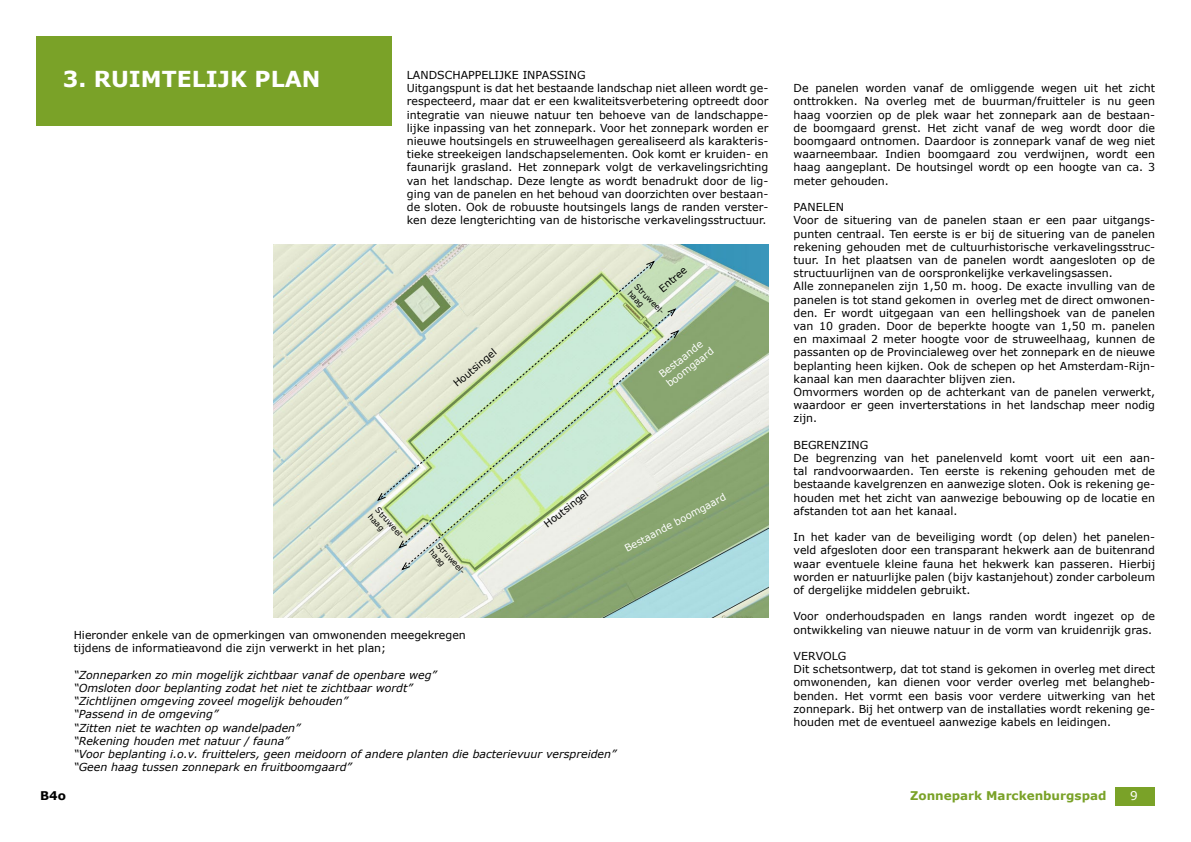
<style>
.page{position:relative;width:1191px;height:842px;background:#fff}
.page>*{position:absolute;margin:0;border:0;box-sizing:border-box;transform-origin:0 0}
.t1{font:700 22px "Verdana";color:#fff}
.t2{font:700 12px "Verdana";color:#7aa228}
.t3{font:700 12px "Verdana";color:#000}
.t4{font:12px "Verdana";color:#fff}
.t5{font:11px/13.2px "Verdana";color:#000}
.t6{font:italic 11px/13.2px "Verdana";color:#000}
.t7{font:10px/12px "Verdana";color:#fff}
.t8{font:10px "Verdana";color:#000}
.t9{font:8px/9.6px "Verdana";color:#000}
</style>
<div class="page">
<div style="left:1115px;top:787px;width:40px;height:19px;background:#7aa228"></div>
<div style="left:36px;top:36px;width:355px;height:89px;background:#7aa228"></div>
<img style="left:273px;top:244px;width:495px;height:373px">
<svg style="left:377px;top:260px;width:278px;height:241px"></svg>
<svg style="left:376px;top:492px;width:11px;height:10px"></svg>
<svg style="left:645px;top:260px;width:11px;height:10px"></svg>
<svg style="left:398px;top:308px;width:278px;height:231px"></svg>
<svg style="left:397px;top:539px;width:4px;height:10px"></svg>
<svg style="left:666px;top:307px;width:11px;height:10px"></svg>
<svg style="left:401px;top:330px;width:278px;height:241px"></svg>
<svg style="left:400px;top:561px;width:11px;height:10px"></svg>
<svg style="left:669px;top:329px;width:11px;height:10px"></svg>
<h1 class="t1" style="left:63px;top:64px;width:259px">3. RUIMTELIJK PLAN</h1>
<p class="t5" style="left:407px;top:68px;width:363px">LANDSCHAPPELIJKE INPASSING<br>Uitgangspunt is dat het bestaande landschap niet alleen wordt ge&shy;respecteerd, maar dat er een kwaliteitsverbetering optreedt door integratie van nieuwe natuur ten behoeve van de landschappe&shy;lijke inpassing van het zonnepark. Voor het zonnepark worden er nieuwe houtsingels en struweelhagen gerealiseerd als karakteris&shy;tieke streekeigen landschapselementen. Ook komt er kruiden- en faunarijk grasland. Het zonnepark volgt de verkavelingsrichting van het landschap. Deze lengte as wordt benadrukt door de lig&shy;ging van de panelen en het behoud van doorzichten over bestaan&shy;de sloten. Ook de robuuste houtsingels langs de randen verster&shy;ken deze lengterichting van de historische verkavelingsstructuur.</p>
<p class="t8" style="left:450px;top:379px;width:55px;rotate:-40deg">Houtsingel</p>
<p class="t9" style="left:380px;top:505px;width:41px;rotate:48deg">Struweel&shy;haag</p>
<p class="t9" style="left:441px;top:541px;width:41px;rotate:48deg">Struweel&shy;haag</p>
<p class="t8" style="left:656px;top:284px;width:34px;rotate:-40deg">Entree</p>
<p class="t9" style="left:639px;top:282px;width:41px;rotate:46deg">Struweel&shy;haag</p>
<p class="t7" style="left:656px;top:370px;width:58px;rotate:-38deg">Bestaande boomgaard</p>
<p class="t8" style="left:541px;top:520px;width:55px;rotate:-38deg">Houtsingel</p>
<p class="t7" style="left:622px;top:544px;width:114px;rotate:-28deg">Bestaande boomgaard</p>
<p class="t5" style="left:74px;top:628px;width:394px">Hieronder enkele van de opmerkingen van omwonenden meegekregen tijdens de informatieavond die zijn verwerkt in het plan;</p>
<p class="t6" style="left:74px;top:668px;width:544px">“Zonneparken zo min mogelijk zichtbaar vanaf de openbare weg”<br>“Omsloten door beplanting zodat het niet te zichtbaar wordt”<br>“Zichtlijnen omgeving zoveel mogelijk behouden”<br>“Passend in de omgeving”<br>“Zitten niet te wachten op wandelpaden”<br>“Rekening houden met natuur / fauna”<br>“Voor beplanting i.o.v. fruittelers, geen meidoorn of andere planten die bacterievuur verspreiden” “Geen haag tussen zonnepark en fruitboomgaard”</p>
<p class="t5" style="left:793px;top:82px;width:363px;text-align:justify">De panelen worden vanaf de omliggende wegen uit het zicht onttrokken. Na overleg met de buurman/fruitteler is nu geen haag voorzien op de plek waar het zonnepark aan de bestaan&shy;de boomgaard grenst. Het zicht vanaf de weg wordt door die boomgaard ontnomen. Daardoor is zonnepark vanaf de weg niet waarneembaar. Indien boomgaard zou verdwijnen, wordt een haag aangeplant. De houtsingel wordt op een hoogte van ca. 3 meter gehouden.</p>
<p class="t5" style="left:793px;top:200px;width:363px">PANELEN<br>Voor de situering van de panelen staan er een paar uitgangs&shy;punten centraal. Ten eerste is er bij de situering van de panelen rekening gehouden met de cultuurhistorische verkavelingsstruc&shy;tuur. In het plaatsen van de panelen wordt aangesloten op de structuurlijnen van de oorspronkelijke verkavelingsassen.<br>Alle zonnepanelen zijn 1,50 m. hoog. De exacte invulling van de panelen is tot stand gekomen in overleg met de direct omwonen&shy;den. Er wordt uitgegaan van een hellingshoek van de panelen van 10 graden. Door de beperkte hoogte van 1,50 m. panelen en maximaal 2 meter hoogte voor de struweelhaag, kunnen de passanten op de Provincialeweg over het zonnepark en de nieuwe beplanting heen kijken. Ook de schepen op het Amsterdam-Rijn&shy;kanaal kan men daarachter blijven zien.<br>Omvormers worden op de achterkant van de panelen verwerkt, waardoor er geen inverterstations in het landschap meer nodig zijn.</p>
<p class="t5" style="left:793px;top:438px;width:363px">BEGRENZING<br>De begrenzing van het panelenveld komt voort uit een aan&shy;tal randvoorwaarden. Ten eerste is rekening gehouden met de bestaande kavelgrenzen en aanwezige sloten. Ook is rekening ge&shy;houden met het zicht van aanwezige bebouwing op de locatie en afstanden tot aan het kanaal.</p>
<p class="t5" style="left:793px;top:530px;width:363px;text-align:justify">In het kader van de beveiliging wordt (op delen) het panelen&shy;veld afgesloten door een transparant hekwerk aan de buitenrand waar eventuele kleine fauna het hekwerk kan passeren. Hierbij worden er natuurlijke palen (bijv kastanjehout) zonder carboleum of dergelijke middelen gebruikt.</p>
<p class="t5" style="left:793px;top:610px;width:363px">Voor onderhoudspaden en langs randen wordt ingezet op de ontwikkeling van nieuwe natuur in de vorm van kruidenrijk gras.</p>
<p class="t5" style="left:793px;top:649px;width:363px">VERVOLG<br>Dit schetsontwerp, dat tot stand is gekomen in overleg met direct omwonenden, kan dienen voor verder overleg met belangheb&shy;benden. Het vormt een basis voor verdere uitwerking van het zonnepark. Bij het ontwerp van de installaties wordt rekening ge&shy;houden met de eventueel aanwezige kabels en leidingen.</p>
<p class="t3" style="left:40px;top:787px;width:27px">B4o</p>
<p class="t2" style="left:910px;top:787px;width:198px">Zonnepark Marckenburgspad</p>
<p class="t4" style="left:1130px;top:788px;width:9px">9</p>
</div>
